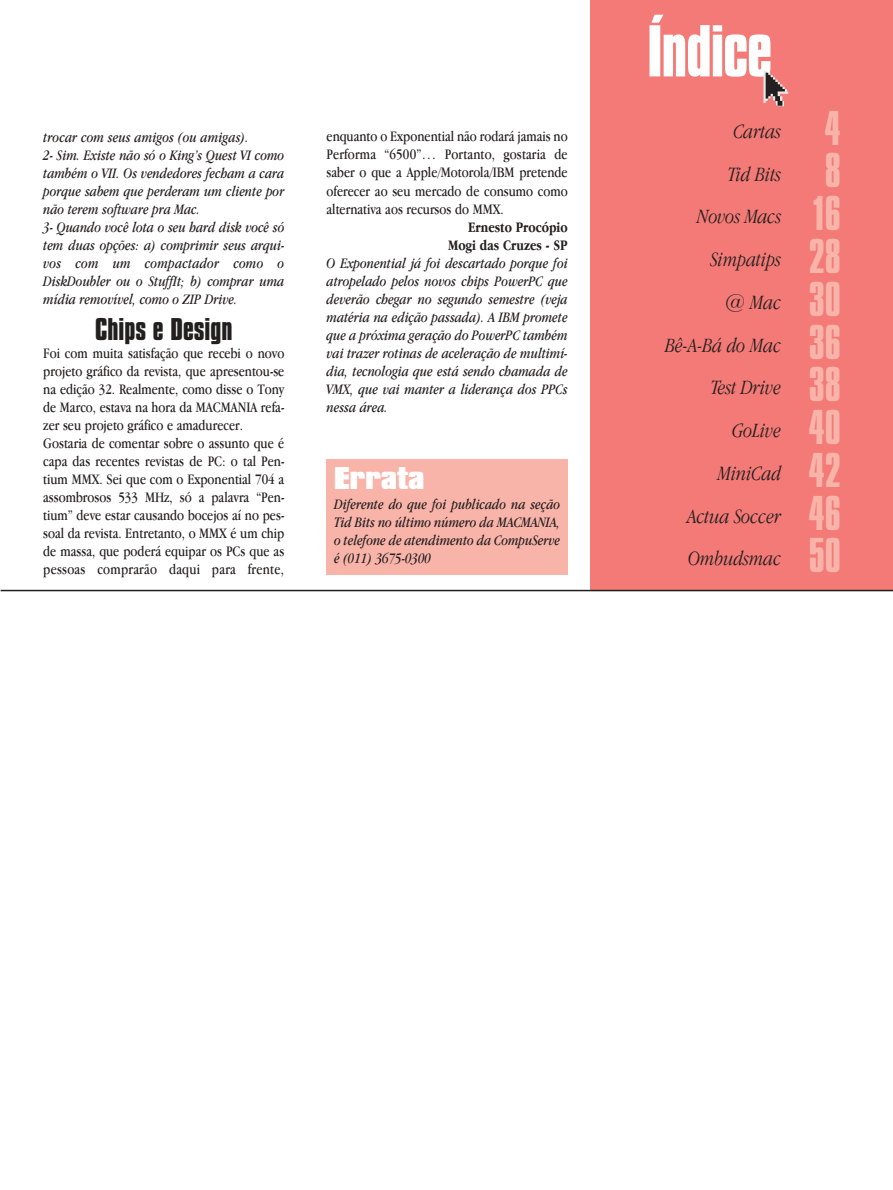
<style>
.page{position:relative;width:893px;height:1190px;background:#fff}
.page>*{position:absolute;margin:0;border:0;box-sizing:border-box;transform-origin:0 0}
.t1{font:700 63px "Compacta BT";letter-spacing:-.02em;color:#fff}
.t2{font:700 27px "Compacta BT";color:#231f1f}
.t3{font:900 27px "Compacta BT";color:#fff}
.t4{font:italic 300 21px/42.8px "Macmania Garamond";color:#231f1f;text-align:right}
.t5{font:italic 15px/18px "Macmania Garamond Normal";color:#231f1f;text-align:justify}
.t6{font:15px/18px "Macmania Garamond Normal";color:#231f1f}
.t7{font:700 15px/18px "Macmania Garamond";color:#231f1f;text-align:right}
.s1{font-family:"Compacta BT";font-weight:400;font-style:normal;font-size:42px;color:#f9b4aa}
</style>
<div class="page">
<div style="left:326px;top:459px;width:241px;height:115px;background:#f9b4aa"></div>
<div style="left:591px;top:0;width:301px;height:591px;background:#f37a76"></div>
<hr style="left:1px;top:590px;width:891px;height:1px;background:#231f1f">
<svg style="left:763px;top:70px;width:25px;height:36px"></svg>
<p class="t5" style="left:43px;top:129px;width:242px;text-align:left">trocar com seus amigos (ou amigas).<br>2- Sim. Existe não só o King’s Quest VI como também o VII. Os vendedores fecham a cara porque sabem que perderam um cliente por não terem software pra Mac.<br>3- Quando você lota o seu hard disk você só tem duas opções: a) comprimir seus arqui&shy;vos com um compactador como o DiskDoubler ou o StuffIt; b) comprar uma mídia removível, como o ZIP Drive.</p>
<h2 class="t2" style="left:95px;top:317px;width:139px">Chips e Design</h2>
<p class="t6" style="left:43px;top:345px;width:242px">Foi com muita satisfação que recebi o novo projeto gráfico da revista, que apresentou-se na edição 32. Realmente, como disse o Tony de Marco, estava na hora da MACMANIA refa&shy;zer seu projeto gráfico e amadurecer.<br>Gostaria de comentar sobre o assunto que é capa das recentes revistas de PC: o tal Pen&shy;tium MMX. Sei que com o Exponential 704 a assombrosos 533 MHz, só a palavra “Pen&shy;tium” deve estar causando bocejos aí no pes&shy;soal da revista. Entretanto, o MMX é um chip de massa, que poderá equipar os PCs que as pessoas comprarão daqui para frente,</p>
<p class="t6" style="left:326px;top:129px;width:242px;text-align:justify">enquanto o Exponential não rodará jamais no Performa “6500”… Portanto, gostaria de saber o que a Apple/Motorola/IBM pretende oferecer ao seu mercado de consumo como alternativa aos recursos do MMX.</p>
<p class="t7" style="left:448px;top:219px;width:121px">Ernesto Procópio<br>Mogi das Cruzes - SP</p>
<p class="t5" style="left:326px;top:255px;width:242px">O Exponential já foi descartado porque foi atropelado pelos novos chips PowerPC que deverão chegar no segundo semestre (veja matéria na edição passada). A IBM promete que a próxima geração do PowerPC também vai trazer rotinas de aceleração de multimí&shy;dia, tecnologia que está sendo chamada de VMX, que vai manter a liderança dos PPCs nessa área.</p>
<h2 class="t3" style="left:334px;top:466px;width:92px">Errata</h2>
<p class="t5" style="left:334px;top:496px;width:227px">Diferente do que foi publicado na seção Tid Bits no último número da MACMANIA, o telefone de atendimento da CompuServe é (011) 3675-0300</p>
<h1 class="t1" style="left:647px;top:24px;width:126px">Índice</h1>
<h3 class="t4" style="left:665px;top:111px;width:177px">Cartas <span class="s1">4<br></span>Tid Bits <span class="s1">8<br></span>Novos Macs <span class="s1">16<br></span>Simpatips <span class="s1">28<br></span>@ Mac <span class="s1">30<br></span>Bê-A-Bá do Mac <span class="s1">36<br></span>Test Drive <span class="s1">38<br></span>GoLive <span class="s1">40<br></span>MiniCad <span class="s1">42<br></span>Actua Soccer <span class="s1">46<br></span>Ombudsmac <span class="s1">50</span></h3>
</div>
